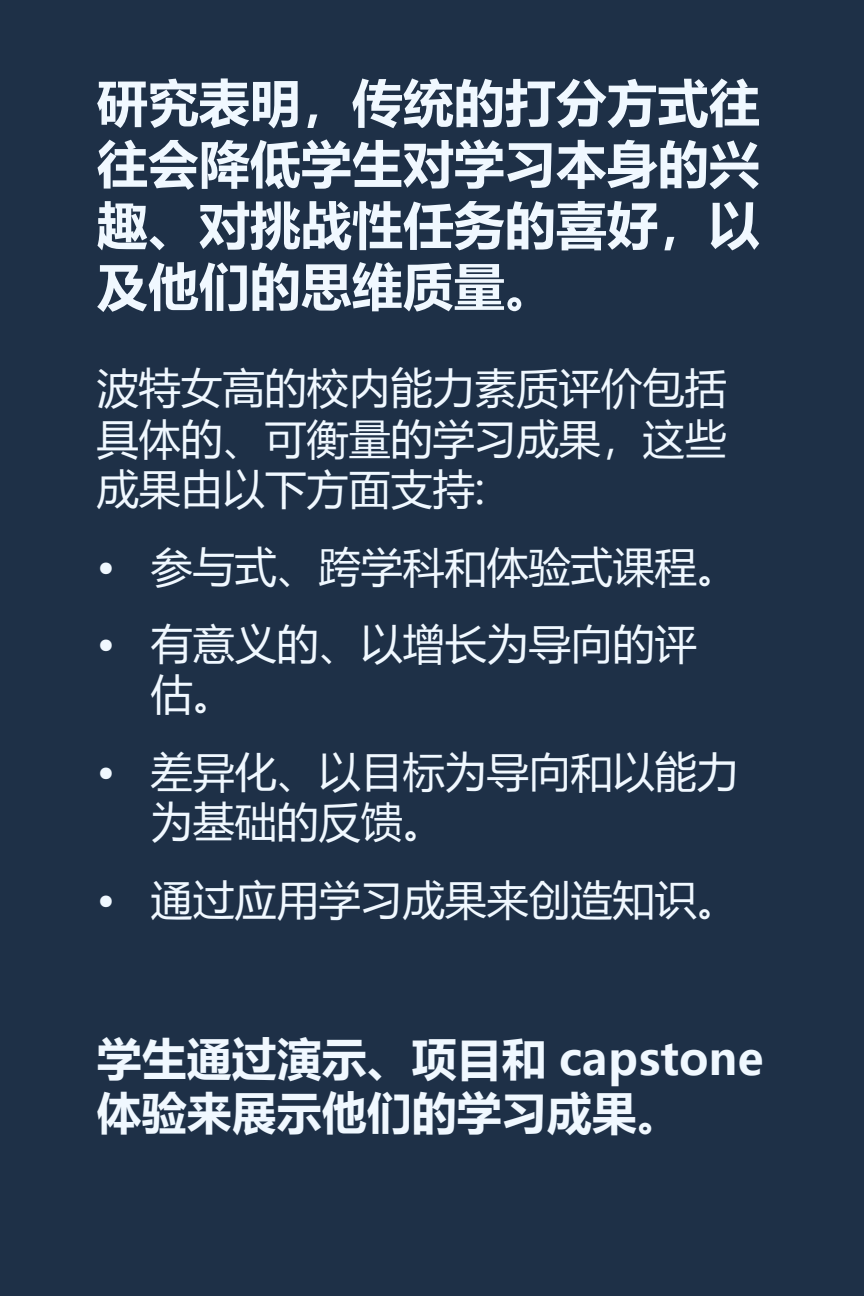
<style>
.page{position:relative;width:864px;height:1296px;background:#1e3047}
.page>*{position:absolute;margin:0;border:0;box-sizing:border-box;transform-origin:0 0}
.t1{font:700 51px/61.2px "Microsoft Ya Hei";color:#f0f8ff;text-align:justify}
.t2{font:700 45px/54px "Microsoft Ya Hei";color:#f0f8ff}
.t3{font:42px/50.4px "Microsoft Ya Hei";color:#f0f8ff}
</style>
<div class="page">
<p class="t1" style="left:97px;top:70px;width:664px">研究表明，传统的打分方式往往会降低学生对学习本身的兴趣、对挑战性任务的喜好，以及他们的思维质量。</p>
<p class="t3" style="left:97px;top:362px;width:631px;text-align:justify">波特女高的校内能力素质评价包括具体的、可衡量的学习成果，这些成果由以下方面支持:</p>
<p class="t3" style="left:97px;top:540px;width:643px">• 参与式、跨学科和体验式课程。</p>
<p class="t3" style="left:151px;top:617px;width:547px;text-indent:-54px">• 有意义的、以增长为导向的评估。</p>
<p class="t3" style="left:151px;top:745px;width:589px;text-indent:-54px">• 差异化、以目标为导向和以能力为基础的反馈。</p>
<p class="t3" style="left:97px;top:873px;width:643px">• 通过应用学习成果来创造知识。</p>
<p class="t2" style="left:97px;top:1030px;width:668px">学生通过演示、项目和 capstone体验来展示他们的学习成果。</p>
</div>
